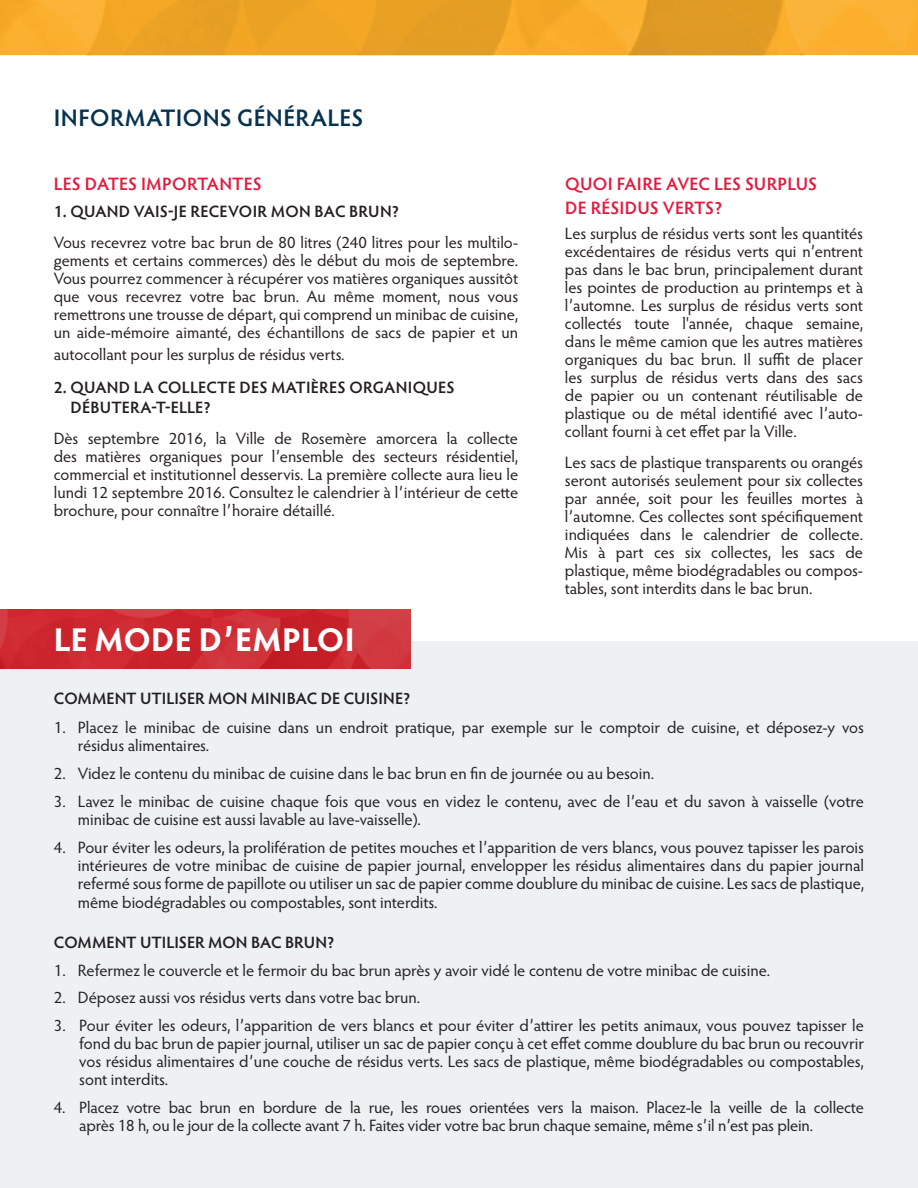
<style>
.page{position:relative;width:918px;height:1188px;background:#fff}
.page>*{position:absolute;margin:0;border:0;box-sizing:border-box;transform-origin:0 0}
.t1{font:700 33px "Hypatia Sans Pro";letter-spacing:.015em;color:#fff}
.t2{font:600 24px "Hypatia Sans Pro";letter-spacing:.015em;color:#063251}
.t3{font:600 18px/24px "Hypatia Sans Pro";letter-spacing:.005em;color:#e31b40}
.t4{font:16.5px/18px "Hypatia Sans Pro";letter-spacing:-.005em;color:#231f20;text-align:justify}
.t5{font:600 16.5px/19.8px "Hypatia Sans Pro";letter-spacing:.01em;color:#231f20}
</style>
<div class="page">
<div style="left:0;top:641px;width:918px;height:547px;background:#edf1f2"></div>
<img style="left:0;top:609px;width:410px;height:60px">
<img style="left:0;top:0;width:918px;height:55px">
<h2 class="t2" style="left:54px;top:101px;width:311px">INFORMATIONS GÉNÉRALES</h2>
<p class="t3" style="left:54px;top:171px;width:209px">LES DATES IMPORTANTES</p>
<p class="t5" style="left:54px;top:200px;width:347px">1. QUAND VAIS-JE RECEVOIR MON BAC BRUN?</p>
<p class="t4" style="left:54px;top:233px;width:466px">Vous recevrez votre bac brun de 80 litres (240 litres pour les multilo&shy;gements et certains commerces) dès le début du mois de septembre.<br>Vous pourrez commencer à récupérer vos matières organiques aussitôt que vous recevrez votre bac brun. Au même moment, nous vous remettrons une trousse de départ, qui comprend un minibac de cuisine, un aide-mémoire aimanté, des échantillons de sacs de papier et un</p>
<p class="t4" style="left:54px;top:345px;width:292px">autocollant pour les surplus de résidus verts.</p>
<p class="t5" style="left:70px;top:377px;width:386px;text-indent:-17px">2. QUAND LA COLLECTE DES MATIÈRES ORGANIQUES<br>DÉBUTERA-T-ELLE?</p>
<p class="t4" style="left:54px;top:429px;width:466px">Dès septembre 2016, la Ville de Rosemère amorcera la collecte des matières organiques pour l’ensemble des secteurs résidentiel, commercial et institutionnel desservis. La première collecte aura lieu le lundi 12 septembre 2016. Consultez le calendrier à l’intérieur de cette brochure, pour connaître l’horaire détaillé.</p>
<h1 class="t1" style="left:54px;top:616px;width:302px">LE MODE D’EMPLOI</h1>
<p class="t3" style="left:565px;top:171px;width:254px">QUOI FAIRE AVEC LES SURPLUS<br>DE RÉSIDUS VERTS?</p>
<p class="t4" style="left:565px;top:224px;width:300px">Les surplus de résidus verts sont les quantités excédentaires de résidus verts qui n’entrent pas dans le bac brun, principalement durant les pointes de production au printemps et à l’automne. Les surplus de résidus verts sont collectés toute l'année, chaque semaine, dans le même camion que les autres matières organiques du bac brun. Il suffit de placer les surplus de résidus verts dans des sacs de papier ou un contenant réutilisable de plastique ou de métal identifié avec l’auto&shy;collant fourni à cet effet par la Ville.</p>
<p class="t4" style="left:565px;top:453px;width:300px">Les sacs de plastique transparents ou orangés seront autorisés seulement pour six collectes par année, soit pour les feuilles mortes à l’automne. Ces collectes sont spécifiquement indiquées dans le calendrier de collecte.<br>Mis à part ces six collectes, les sacs de plastique, même biodégradables ou compos&shy;tables, sont interdits dans le bac brun.</p>
<p class="t5" style="left:54px;top:688px;width:358px">COMMENT UTILISER MON MINIBAC DE CUISINE?</p>
<p class="t4" style="left:78px;top:718px;width:788px;text-indent:-24px">1. Placez le minibac de cuisine dans un endroit pratique, par exemple sur le comptoir de cuisine, et déposez-y vos résidus alimentaires.</p>
<p class="t4" style="left:54px;top:764px;width:602px">2. Videz le contenu du minibac de cuisine dans le bac brun en fin de journée ou au besoin.</p>
<p class="t4" style="left:78px;top:792px;width:788px;text-indent:-24px">3. Lavez le minibac de cuisine chaque fois que vous en videz le contenu, avec de l’eau et du savon à vaisselle (votre minibac de cuisine est aussi lavable au lave-vaisselle).</p>
<p class="t4" style="left:78px;top:838px;width:788px;text-indent:-24px">4. Pour éviter les odeurs, la prolifération de petites mouches et l’apparition de vers blancs, vous pouvez tapisser les parois intérieures de votre minibac de cuisine de papier journal, envelopper les résidus alimentaires dans du papier journal refermé sous forme de papillote ou utiliser un sac de papier comme doublure du minibac de cuisine. Les sacs de plastique,</p>
<p class="t4" style="left:78px;top:893px;width:361px">même biodégradables ou compostables, sont interdits.</p>
<p class="t5" style="left:54px;top:932px;width:282px">COMMENT UTILISER MON BAC BRUN?</p>
<p class="t4" style="left:54px;top:961px;width:718px">1. Refermez le couvercle et le fermoir du bac brun après y avoir vidé le contenu de votre minibac de cuisine.</p>
<p class="t4" style="left:54px;top:988px;width:368px">2. Déposez aussi vos résidus verts dans votre bac brun.</p>
<p class="t4" style="left:79px;top:1016px;width:786px;text-indent:-25px">3. Pour éviter les odeurs, l’apparition de vers blancs et pour éviter d’attirer les petits animaux, vous pouvez tapisser le fond du bac brun de papier journal, utiliser un sac de papier conçu à cet effet comme doublure du bac brun ou recouvrir vos résidus alimentaires d’une couche de résidus verts. Les sacs de plastique, même biodégradables ou compostables, sont interdits.</p>
<p class="t4" style="left:79px;top:1098px;width:786px;text-indent:-25px">4. Placez votre bac brun en bordure de la rue, les roues orientées vers la maison. Placez-le la veille de la collecte après 18 h, ou le jour de la collecte avant 7 h. Faites vider votre bac brun chaque semaine, même s’il n’est pas plein.</p>
</div>
